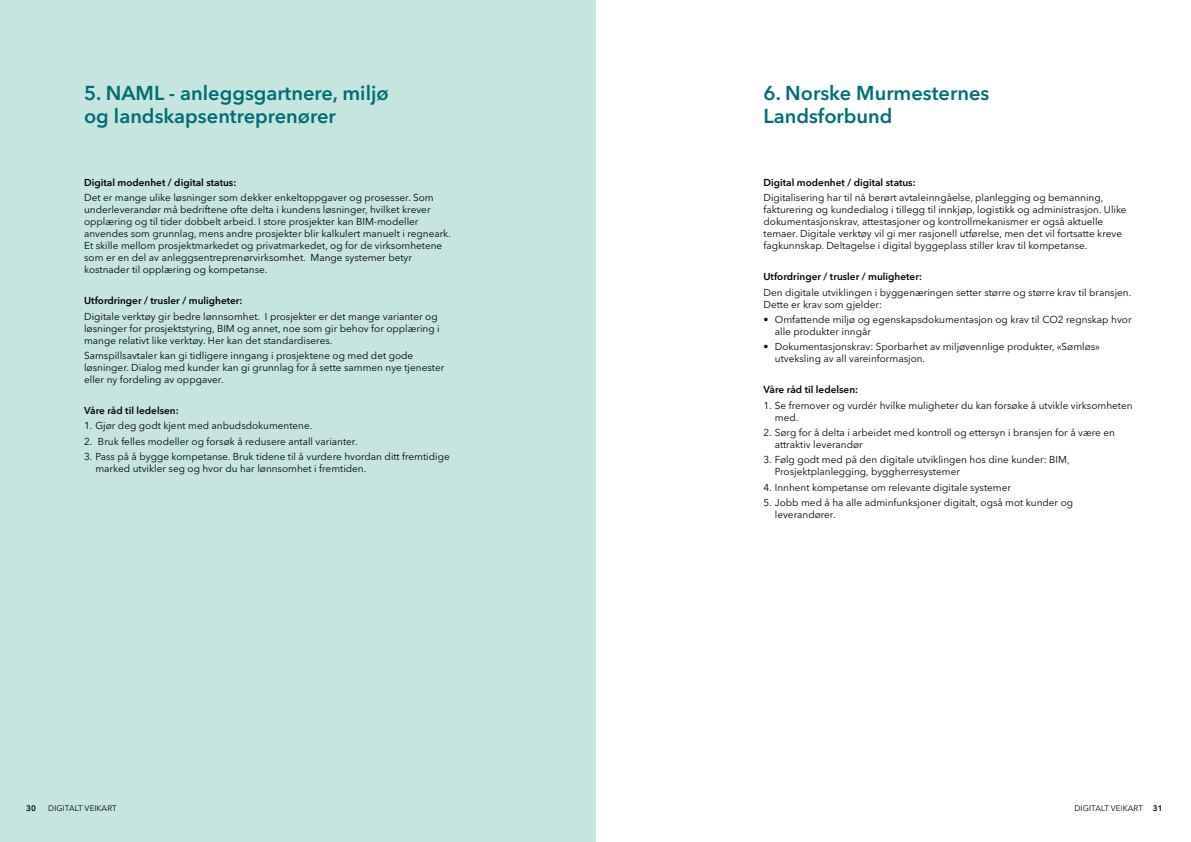
<style>
.page{position:relative;width:1191px;height:842px;background:#fff}
.page>*{position:absolute;margin:0;border:0;box-sizing:border-box;transform-origin:0 0}
.t1{font:600 20px/23px "Avenir Next LT Pro";color:#006d75}
.t2{font:600 20px/23px "Avenir Next LT Pro";color:#006e77}
.t3{font:10px/12px "Avenir Next LT Pro";color:#000}
.t4{font:600 10px "Avenir Next LT Pro";color:#000}
.t5{font:8px "Avenir Next LT Pro";letter-spacing:.01em;color:#000}
.t6{font:600 8px "Avenir Next LT Pro";color:#000}
.s1{font-weight:600}
</style>
<div class="page">
<div style="left:0;top:0;width:595px;height:842px;background:#c6e5de"></div>
<h1 class="t1" style="left:84px;top:81px;width:306px">5. NAML - anleggsgartnere, miljø og landskapsentreprenører</h1>
<h1 class="t2" style="left:763px;top:81px;width:227px">6. Norske Murmesternes<br>Landsforbund</h1>
<p class="t4" style="left:84px;top:176px;width:154px">Digital modenhet / digital status:</p>
<p class="t3" style="left:84px;top:192px;width:368px">Det er mange ulike løsninger som dekker enkeltoppgaver og prosesser. Som underleverandør må bedriftene ofte delta i kundens løsninger, hvilket krever opplæring og til tider dobbelt arbeid. I store prosjekter kan BIM-modeller anvendes som grunnlag, mens andre prosjekter blir kalkulert manuelt i regneark.<br>Et skille mellom prosjektmarkedet og privatmarkedet, og for de virksomhetene som er en del av anleggsentreprenørvirksomhet. Mange systemer betyr kostnader til opplæring og kompetanse.</p>
<p class="t4" style="left:84px;top:295px;width:160px">Utfordringer / trusler / muligheter:</p>
<p class="t3" style="left:84px;top:310px;width:357px">Digitale verktøy gir bedre lønnsomhet. I prosjekter er det mange varianter og løsninger for prosjektstyring, BIM og annet, noe som gir behov for opplæring i mange relativt like verktøy. Her kan det standardiseres.</p>
<p class="t3" style="left:84px;top:349px;width:362px">Samspillsavtaler kan gi tidligere inngang i prosjektene og med det gode løsninger. Dialog med kunder kan gi grunnlag for å sette sammen nye tjenester eller ny fordeling av oppgaver.</p>
<p class="t4" style="left:84px;top:404px;width:96px">Våre råd til ledelsen:</p>
<p class="t3" style="left:84px;top:420px;width:230px">1. Gjør deg godt kjent med anbudsdokumentene.</p>
<p class="t3" style="left:84px;top:435px;width:275px">2. Bruk felles modeller og forsøk å redusere antall varianter.</p>
<p class="t3" style="left:95px;top:450px;width:356px;text-indent:-11px">3. Pass på å bygge kompetanse. Bruk tidene til å vurdere hvordan ditt fremtidige marked utvikler seg og hvor du har lønnsomhet i fremtiden.</p>
<p class="t4" style="left:763px;top:176px;width:154px">Digital modenhet / digital status:</p>
<p class="t3" style="left:763px;top:192px;width:365px">Digitalisering har til nå berørt avtaleinngåelse, planlegging og bemanning, fakturering og kundedialog i tillegg til innkjøp, logistikk og administrasjon. Ulike dokumentasjonskrav, attestasjoner og kontrollmekanismer er også aktuelle temaer. Digitale verktøy vil gi mer rasjonell utførelse, men det vil fortsatte kreve fagkunnskap. Deltagelse i digital byggeplass stiller krav til kompetanse.</p>
<p class="t4" style="left:763px;top:271px;width:160px">Utfordringer / trusler / muligheter:</p>
<p class="t3" style="left:763px;top:286px;width:369px">Den digitale utviklingen i byggenæringen setter større og større krav til bransjen.<br>Dette er krav som gjelder:</p>
<p class="t3" style="left:775px;top:313px;width:358px;text-indent:-11px">• Omfattende miljø og egenskapsdokumentasjon og krav til CO2 regnskap hvor alle produkter inngår</p>
<p class="t3" style="left:775px;top:341px;width:327px;text-indent:-11px">• Dokumentasjonskrav: Sporbarhet av miljøvennlige produkter, «Sømløs» utveksling av all vareinformasjon.</p>
<p class="t4" style="left:763px;top:384px;width:96px">Våre råd til ledelsen:</p>
<p class="t3" style="left:775px;top:399px;width:359px;text-indent:-11px">1. Se fremover og vurdér hvilke muligheter du kan forsøke å utvikle virksomheten med.</p>
<p class="t3" style="left:775px;top:426px;width:341px;text-indent:-11px">2. Sørg for å delta i arbeidet med kontroll og ettersyn i bransjen for å være en attraktiv leverandør</p>
<p class="t3" style="left:775px;top:454px;width:296px;text-indent:-11px">3. Følg godt med på den digitale utviklingen hos dine kunder: BIM,<br>Prosjektplanlegging, byggherresystemer</p>
<p class="t3" style="left:763px;top:481px;width:249px">4. Innhent kompetanse om relevante digitale systemer</p>
<p class="t3" style="left:775px;top:497px;width:300px;text-indent:-11px">5. Jobb med å ha alle adminfunksjoner digitalt, også mot kunder og leverandører.</p>
<p class="t6" style="left:26px;top:804px;width:11px">30</p>
<p class="t5" style="left:48px;top:804px;width:70px">DIGITALT VEIKART</p>
<p class="t5" style="left:1074px;top:804px;width:90px">DIGITALT VEIKART <span class="s1">31</span></p>
</div>
